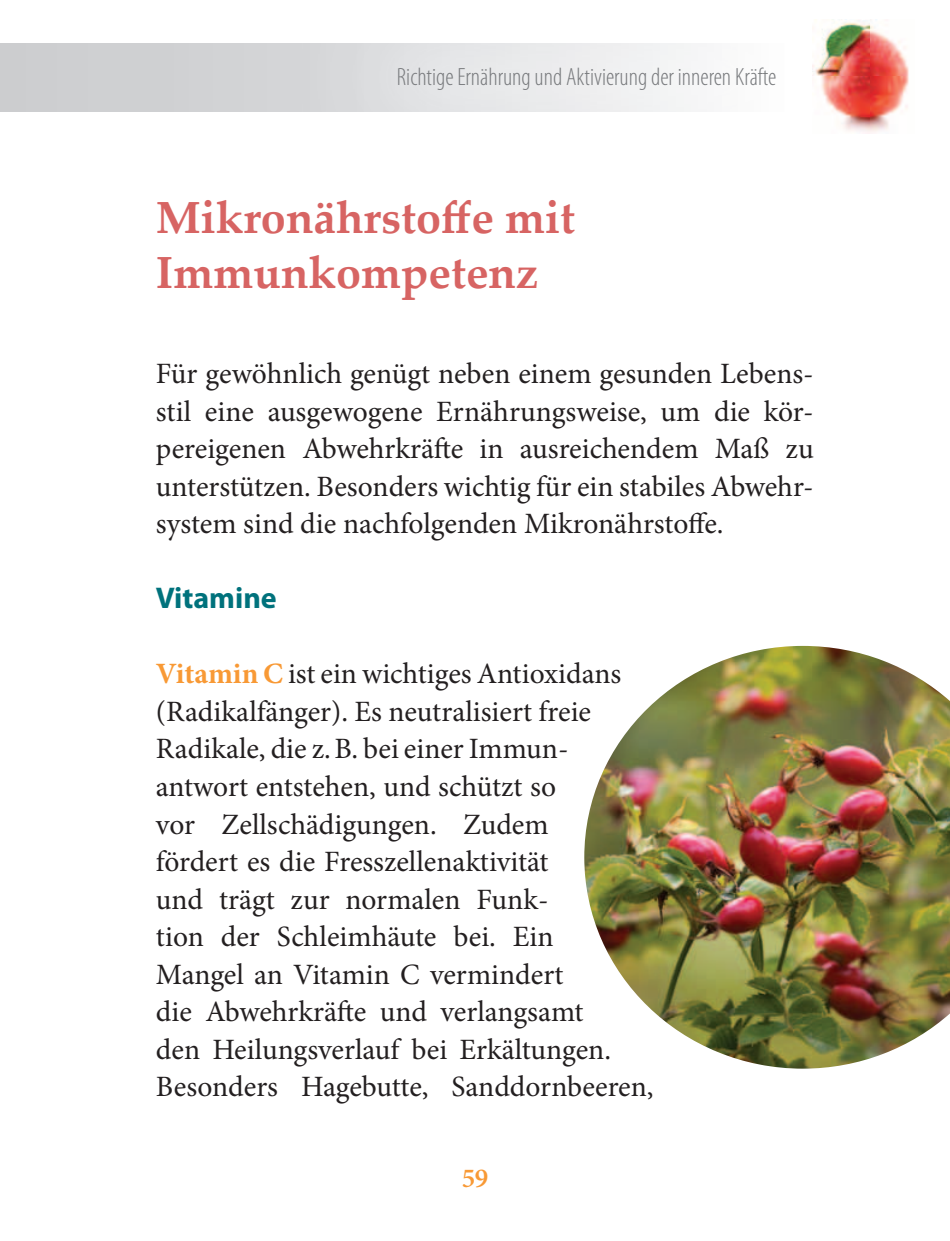
<style>
.page{position:relative;width:950px;height:1241px;background:#fff}
.page>*{position:absolute;margin:0;border:0;box-sizing:border-box;transform-origin:0 0}
.t1{font:700 45px/55px "Palatino Linotype";color:#d76463}
.t2{font:700 30px "Myriad Pro";color:#00727c}
.t3{font:29.5px/37.5px "Minion Pro";color:#231f20;text-align:justify}
.t4{font:600 27.5px "Minion Pro";color:#f89935}
.t5{font:300 condensed 25px "Myriad Pro";color:#787a7d}
.s1{font-weight:700;color:#f89935}
</style>
<div class="page">
<img style="left:584px;top:645px;width:366px;height:423px">
<div style="left:0;top:43px;width:303px;height:69px;background:#cfd0d2"></div>
<img style="left:869px;top:23px;width:40px;height:110px">
<img style="left:812px;top:19px;width:57px;height:115px">
<p class="t5" style="left:397px;top:62px;width:381px">Richtige Ernährung und Aktivierung der inneren Kräfte</p>
<h1 class="t1" style="left:156px;top:189px;width:421px">Mikronährstoffe mit<br>Immunkompetenz</h1>
<p class="t3" style="left:156px;top:355px;width:659px">Für gewöhnlich genügt neben einem gesunden Lebens&shy;stil eine ausgewogene Ernährungsweise, um die kör&shy;pereigenen Abwehrkräfte in ausreichendem Maß zu unterstützen. Besonders wichtig für ein stabiles Abwehr&shy;system sind die nachfolgenden Mikronährstoffe.</p>
<p class="t2" style="left:156px;top:578px;width:122px">Vitamine</p>
<p class="t3" style="left:156px;top:655px;width:499px;text-align:left"><span class="s1">Vitamin C</span> ist ein wichtiges Antioxidans (Radikalfänger). Es neutralisiert freie Radikale, die z. B. bei einer Immun&shy;antwort entstehen, und schützt so<br>vor Zellschädigungen. Zudem<br>fördert es die Fresszellenaktivität<br>und trägt zur normalen Funk-<br>tion der Schleimhäute bei. Ein<br>Mangel an Vitamin C vermindert<br>die Abwehrkräfte und verlangsamt<br>den Heilungsverlauf bei Erkältungen.<br>Besonders Hagebutte, Sanddornbeeren,</p>
<p class="t4" style="left:462px;top:1158px;width:28px">59</p>
</div>
